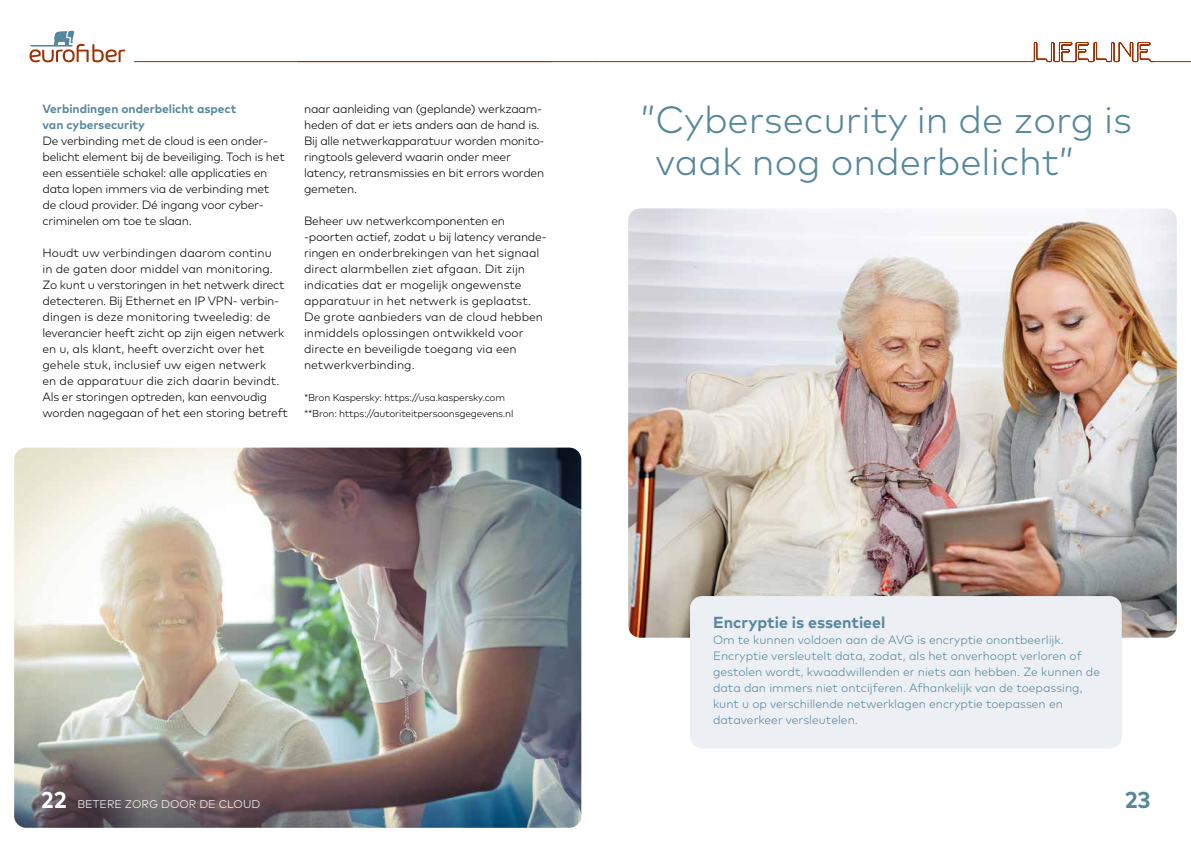
<style>
.page{position:relative;width:1191px;height:842px;background:#fff}
.page>*{position:absolute;margin:0;border:0;box-sizing:border-box;transform-origin:0 0}
.t1{font:300 38px/42px "Mark OT";color:#56879d}
.t2{font:700 23px "Mark OT";color:#56879d}
.t3{font:700 23px "Mark OT";color:#fff}
.t4{font:700 16px "Mark OT";color:#56879d}
.t5{font:300 12px/16px "Mark OT";letter-spacing:-.02em;color:#000}
.t6{font:300 12px/16px "Mark OT";color:#000}
.t7{font:300 12px/16px "Mark OT";color:#56879d}
.t8{font:700 12px/16px "Mark OT";color:#56879d}
.t9{font:300 11.1px "Mark OT";letter-spacing:.005em;color:#fff}
.t10{font:300 10px/16px "Mark OT";letter-spacing:-.02em;color:#000}
</style>
<div class="page">
<img style="left:14px;top:448px;width:567px;height:380px">
<img style="left:628px;top:208px;width:548px;height:430px">
<svg style="left:30px;top:31px;width:95px;height:32px"></svg>
<div style="left:690px;top:596px;width:431px;height:152px;background:#eceff3;border-radius:12px"></div>
<svg style="left:135px;top:42px;width:1056px;height:20px"></svg>
<p class="t8" style="left:43px;top:100px;width:195px">Verbindingen onderbelicht aspect van cybersecurity</p>
<p class="t5" style="left:43px;top:132px;width:244px">De verbinding met de cloud is een onder&shy;belicht element bij de beveiliging. Toch is het een essentiële schakel: alle applicaties en data lopen immers via de verbinding met de cloud provider. Dé ingang voor cyber&shy;criminelen om toe te slaan.</p>
<p class="t5" style="left:43px;top:244px;width:247px">Houdt uw verbindingen daarom continu<br>in de gaten door middel van monitoring.<br>Zo kunt u verstoringen in het netwerk direct detecteren. Bij Ethernet en IP VPN- verbin&shy;dingen is deze monitoring tweeledig: de leverancier heeft zicht op zijn eigen netwerk en u, als klant, heeft overzicht over het gehele stuk, inclusief uw eigen netwerk<br>en de apparatuur die zich daarin bevindt.<br>Als er storingen optreden, kan eenvoudig worden nagegaan of het een storing betreft</p>
<p class="t5" style="left:304px;top:100px;width:242px">naar aanleiding van (geplande) werkzaam&shy;heden of dat er iets anders aan de hand is.<br>Bij alle netwerkapparatuur worden monito&shy;ringtools geleverd waarin onder meer latency, retransmissies en bit errors worden gemeten.</p>
<p class="t6" style="left:304px;top:212px;width:244px">Beheer uw netwerkcomponenten en -poorten actief, zodat u bij latency verande&shy;ringen en onderbrekingen van het signaal direct alarmbellen ziet afgaan. Dit zijn indicaties dat er mogelijk ongewenste apparatuur in het netwerk is geplaatst.<br>De grote aanbieders van de cloud hebben inmiddels oplossingen ontwikkeld voor directe en beveiligde toegang via een netwerkverbinding.</p>
<p class="t10" style="left:304px;top:389px;width:211px">*Bron Kaspersky: https://usa.kaspersky.com **Bron: https://autoriteitpersoonsgegevens.nl</p>
<h1 class="t1" style="left:655px;top:99px;width:478px;text-indent:-15px">”Cybersecurity in de zorg is vaak nog onderbelicht”</h1>
<h3 class="t4" style="left:713px;top:612px;width:174px">Encryptie is essentieel</h3>
<p class="t7" style="left:713px;top:632px;width:388px">Om te kunnen voldoen aan de AVG is encryptie onontbeerlijk.<br>Encryptie versleutelt data, zodat, als het onverhoopt verloren of gestolen wordt, kwaadwillenden er niets aan hebben. Ze kunnen de data dan immers niet ontcijferen. Afhankelijk van de toepassing, kunt u op verschillende netwerklagen encryptie toepassen en dataverkeer versleutelen.</p>
<h2 class="t3" style="left:41px;top:785px;width:27px">22</h2>
<p class="t9" style="left:77px;top:797px;width:184px">BETERE ZORG DOOR DE CLOUD</p>
<h2 class="t2" style="left:1124px;top:785px;width:28px">23</h2>
</div>
